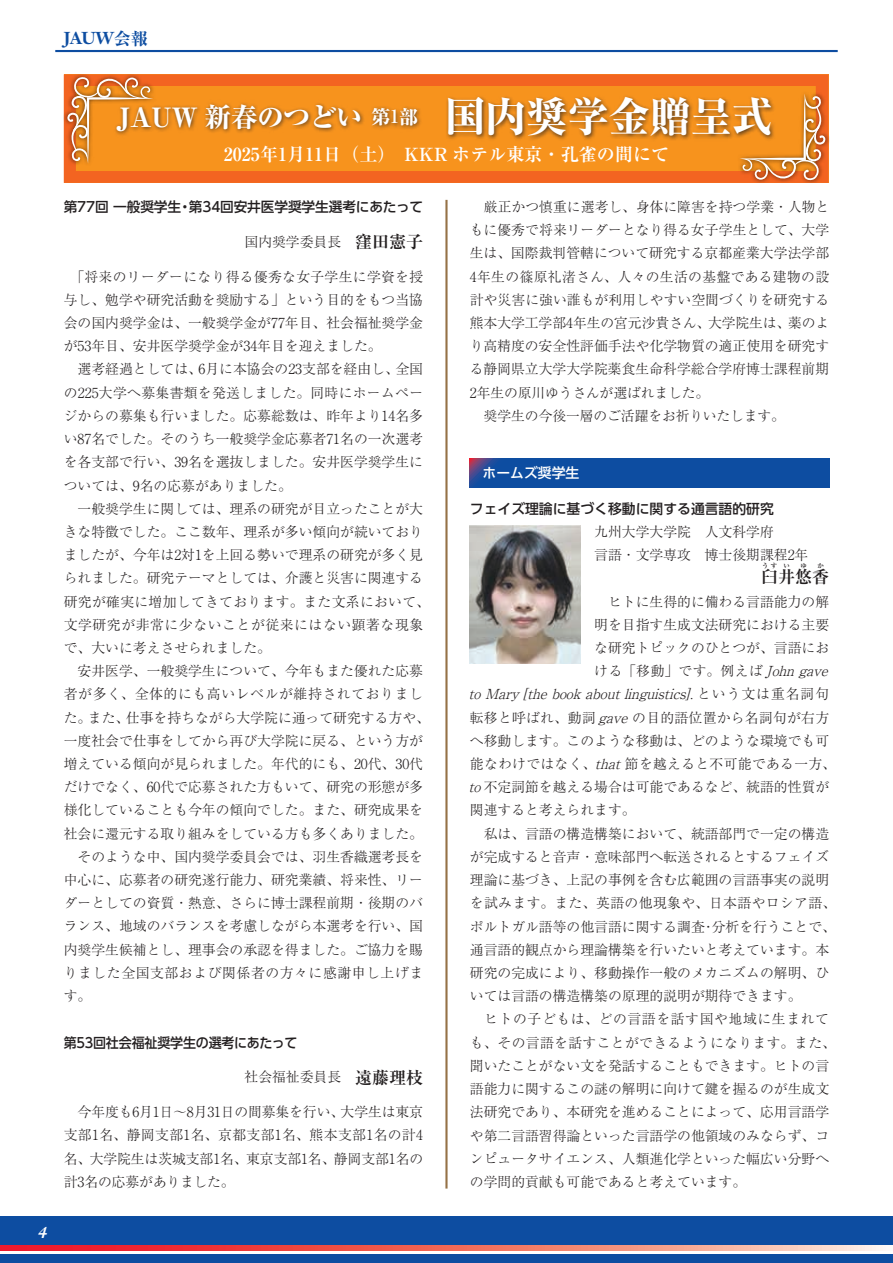
<style>
.page{position:relative;width:893px;height:1263px;background:#fff}
.page>*{position:absolute;margin:0;border:0;box-sizing:border-box;transform-origin:0 0}
.t1{font:800 26.55px "Ryumin Pro";letter-spacing:-.005em;color:#fff}
.t2{font:700 18px "Ryumin Pro";color:#fff}
.t3{font:700 16.95px "Janson Text LT Std";color:#0d4da1}
.t4{font:700 16.95px "Ryumin Pro";color:#231f20}
.t5{font:italic 700 15.9px "Janson Text LT Std";color:#fff}
.t6{font:300 13.8px/23.2px "Ryumin Pro";color:#231f20}
.t7{font:300 13.8px "Ryumin Pro";letter-spacing:.02em;color:#231f20}
.t8{font:500 13.8px "UD Shin Go Pro";letter-spacing:-.005em;color:#231f20}
.t9{font:italic 300 13.8px "Ryumin Pro";color:#231f20}
.t10{font:300 13.8px "Ryumin Pro";letter-spacing:.03em;color:#231f20}
.t11{font:300 13.8px "Ryumin Pro";letter-spacing:.025em;color:#231f20}
.t12{font:300 13.8px "Ryumin Pro";letter-spacing:.045em;color:#231f20}
.t13{font:500 13.8px "UD Shin Go Pro";letter-spacing:-.005em;color:#231f20;scale:.94 1}
.t14{font:500 13.8px "UD Shin Go Pro";color:#fff}
.t15{font:700 6.45px "Ryumin Pro";color:#231f20}
.s1{font-family:"Ryumin Pro";font-stretch:expanded}
.s2{font-size:19.2px}
.s3{font-weight:700;font-size:18px}
.s4{font-size:41.4px}
.s5{font-weight:700;font-size:16.95px}
.s6{font-style:italic}
.s7{font-style:normal}
</style>
<div class="page">
<div style="left:0;top:1216px;width:893px;height:30px;background:#0d4da1"></div>
<svg style="left:0;top:1246px;width:883px;height:4px;background:#f26f66"></svg>
<div style="left:0;top:1254px;width:893px;height:9px;background:#0d4da1"></div>
<hr style="left:55px;top:50px;width:783px;height:2px;background:#0d4da1">
<svg style="left:64px;top:74px;width:764px;height:109px;background:#f57f1e"></svg>
<img style="left:64px;top:74px;width:96px;height:97px">
<svg style="left:67px;top:76px;width:86px;height:88px;background:#e78e39"></svg>
<img style="left:733px;top:87px;width:96px;height:96px">
<svg style="left:739px;top:93px;width:86px;height:88px;background:#e68e3b"></svg>
<div style="left:114px;top:94px;width:662px;height:47px;background:#231f20;opacity:.75"></div>
<hr style="left:445px;top:200px;width:3px;height:988px;background:#957247">
<div style="left:470px;top:458px;width:359px;height:30px;background:#0d4da1"></div>
<img style="left:470px;top:525px;width:110px;height:138px">
<p class="t3" style="left:64px;top:27px;width:86px">JAUW<span class="s1">会報</span></p>
<p class="t5" style="left:38px;top:1223px;width:10px">4</p>
<h1 class="t1" style="left:117px;top:96px;width:658px">JAUW 新春のつどい <span class="s2">第</span><span class="s3">1</span><span class="s2">部</span> <span class="s4">国内奨学金贈呈式</span></h1>
<h2 class="t2" style="left:224px;top:140px;width:447px">2025年1月11日（土）　KKR ホテル東京・孔雀の間にて</h2>
<p class="t8" style="left:64px;top:196px;width:361px">第77回 一般奨学生・第34回安井医学奨学生選考にあたって</p>
<p class="t6" style="left:244px;top:229px;width:180px">国内奨学委員長　<span class="s5">窪田憲子</span></p>
<p class="t6" style="left:64px;top:264px;width:368px">　「将来のリーダーになり得る優秀な女子学生に学資を授与し、勉学や研究活動を奨励する」という目的をもつ当協会の国内奨学金は、一般奨学金が77年目、社会福祉奨学金が53年目、安井医学奨学金が34年目を迎えました。<br>　選考経過としては、6月に本協会の23支部を経由し、全国の225大学へ募集書類を発送しました。同時にホームページからの募集も行いました。応募総数は、昨年より14名多い87名でした。そのうち一般奨学金応募者71名の一次選考を各支部で行い、39名を選抜しました。安井医学奨学生については、9名の応募がありました。<br>　一般奨学生に関しては、理系の研究が目立ったことが大きな特徴でした。ここ数年、理系が多い傾向が続いておりましたが、今年は2対1を上回る勢いで理系の研究が多く見られました。研究テーマとしては、介護と災害に関連する研究が確実に増加してきております。また文系において、文学研究が非常に少ないことが従来にはない顕著な現象で、大いに考えさせられました。<br>　安井医学、一般奨学生について、今年もまた優れた応募者が多く、全体的にも高いレベルが維持されておりました。また、仕事を持ちながら大学院に通って研究する方や、一度社会で仕事をしてから再び大学院に戻る、という方が増えている傾向が見られました。年代的にも、20代、30代だけでなく、60代で応募された方もいて、研究の形態が多様化していることも今年の傾向でした。また、研究成果を社会に還元する取り組みをしている方も多くありました。　そのような中、国内奨学委員会では、羽生香織選考長を中心に、応募者の研究遂行能力、研究業績、将来性、リーダーとしての資質・熱意、さらに博士課程前期・後期のバランス、地域のバランスを考慮しながら本選考を行い、国内奨学生候補とし、理事会の承認を得ました。ご協力を賜りました全国支部および関係者の方々に感謝申し上げます。</p>
<p class="t13" style="left:64px;top:1031px;width:250px">第53回社会福祉奨学生の選考にあたって</p>
<p class="t6" style="left:244px;top:1064px;width:180px">社会福祉委員長　<span class="s5">遠藤理枝</span></p>
<p class="t6" style="left:64px;top:1099px;width:361px;text-align:justify">　今年度も6月1日～8月31日の間募集を行い、大学生は東京支部1名、静岡支部1名、京都支部1名、熊本支部1名の計4名、大学院生は茨城支部1名、東京支部1名、静岡支部1名の計3名の応募がありました。</p>
<p class="t6" style="left:470px;top:194px;width:361px">　厳正かつ慎重に選考し、身体に障害を持つ学業・人物ともに優秀で将来リーダーとなり得る女子学生として、大学生は、国際裁判管轄について研究する京都産業大学法学部<br>4年生の篠原礼渚さん、人々の生活の基盤である建物の設計や災害に強い誰もが利用しやすい空間づくりを研究する熊本大学工学部4年生の宮元沙貴さん、大学院生は、薬のより高精度の安全性評価手法や化学物質の適正使用を研究する静岡県立大学大学院薬食生命科学総合学府博士課程前期<br>2年生の原川ゆうさんが選ばれました。<br>　奨学生の今後一層のご活躍をお祈りいたします。</p>
<p class="t14" style="left:483px;top:462px;width:98px">ホームズ奨学生</p>
<p class="t8" style="left:470px;top:497px;width:306px">フェイズ理論に基づく移動に関する通言語的研究</p>
<p class="t6" style="left:594px;top:519px;width:216px">九州大学大学院　人文科学府　<br>言語・文学専攻　博士後期課程2年</p>
<p class="t4" style="left:761px;top:564px;width:70px">臼井悠香</p>
<p class="t15" style="left:762px;top:561px;width:16px">うす</p>
<p class="t15" style="left:783px;top:561px;width:8px">い</p>
<p class="t15" style="left:800px;top:561px;width:8px">ゆ</p>
<p class="t15" style="left:817px;top:561px;width:8px">か</p>
<p class="t6" style="left:594px;top:589px;width:236px">　ヒトに生得的に備わる言語能力の解</p>
<p class="t6" style="left:594px;top:612px;width:236px">明を目指す生成文法研究における主要</p>
<p class="t6" style="left:594px;top:635px;width:236px">な研究トピックのひとつが、言語にお</p>
<p class="t6" style="left:594px;top:658px;width:240px">ける「移動」です。例えば <span class="s6">Johngave</span></p>
<p class="t9" style="left:468px;top:683px;width:362px">toMary[thebookaboutlinguistics]<span class="s7">. という文は重名詞句</span></p>
<p class="t7" style="left:470px;top:706px;width:361px">転移と呼ばれ、動詞<span class="s6">gave</span>の目的語位置から名詞句が右方</p>
<p class="t6" style="left:470px;top:728px;width:361px">へ移動します。このような移動は、どのような環境でも可</p>
<p class="t7" style="left:470px;top:753px;width:368px">能なわけではなく、<span class="s6">that</span>節を越えると不可能である一方、</p>
<p class="t6" style="left:468px;top:774px;width:362px"><span class="s6">to</span>不定詞節を越える場合は可能であるなど、統語的性質が</p>
<p class="t6" style="left:470px;top:797px;width:167px">関連すると考えられます。</p>
<p class="t6" style="left:470px;top:821px;width:361px">　私は、言語の構造構築において、統語部門で一定の構造</p>
<p class="t6" style="left:470px;top:844px;width:361px">が完成すると音声・意味部門へ転送されるとするフェイズ</p>
<p class="t6" style="left:470px;top:867px;width:361px">理論に基づき、上記の事例を含む広範囲の言語事実の説明</p>
<p class="t10" style="left:470px;top:892px;width:368px">を試みます。また、英語の他現象や、日本語やロシア語、</p>
<p class="t6" style="left:470px;top:914px;width:368px">ポルトガル語等の他言語に関する調査・分析を行うことで、</p>
<p class="t6" style="left:470px;top:937px;width:361px">通言語的観点から理論構築を行いたいと考えています。本</p>
<p class="t6" style="left:470px;top:960px;width:361px">研究の完成により、移動操作一般のメカニズムの解明、ひ</p>
<p class="t6" style="left:470px;top:983px;width:333px">いては言語の構造構築の原理的説明が期待できます。</p>
<p class="t12" style="left:470px;top:1008px;width:361px">　ヒトの子どもは、どの言語を話す国や地域に生まれて</p>
<p class="t11" style="left:470px;top:1032px;width:368px">も、その言語を話すことができるようになります。また、</p>
<p class="t6" style="left:470px;top:1053px;width:361px">聞いたことがない文を発話することもできます。ヒトの言</p>
<p class="t6" style="left:470px;top:1076px;width:361px">語能力に関するこの謎の解明に向けて鍵を握るのが生成文</p>
<p class="t6" style="left:470px;top:1099px;width:361px">法研究であり、本研究を進めることによって、応用言語学</p>
<p class="t6" style="left:470px;top:1122px;width:361px">や第二言語習得論といった言語学の他領域のみならず、コ</p>
<p class="t6" style="left:470px;top:1146px;width:361px">ンピュータサイエンス、人類進化学といった幅広い分野へ</p>
<p class="t6" style="left:470px;top:1169px;width:278px">の学問的貢献も可能であると考えています。</p>
</div>
